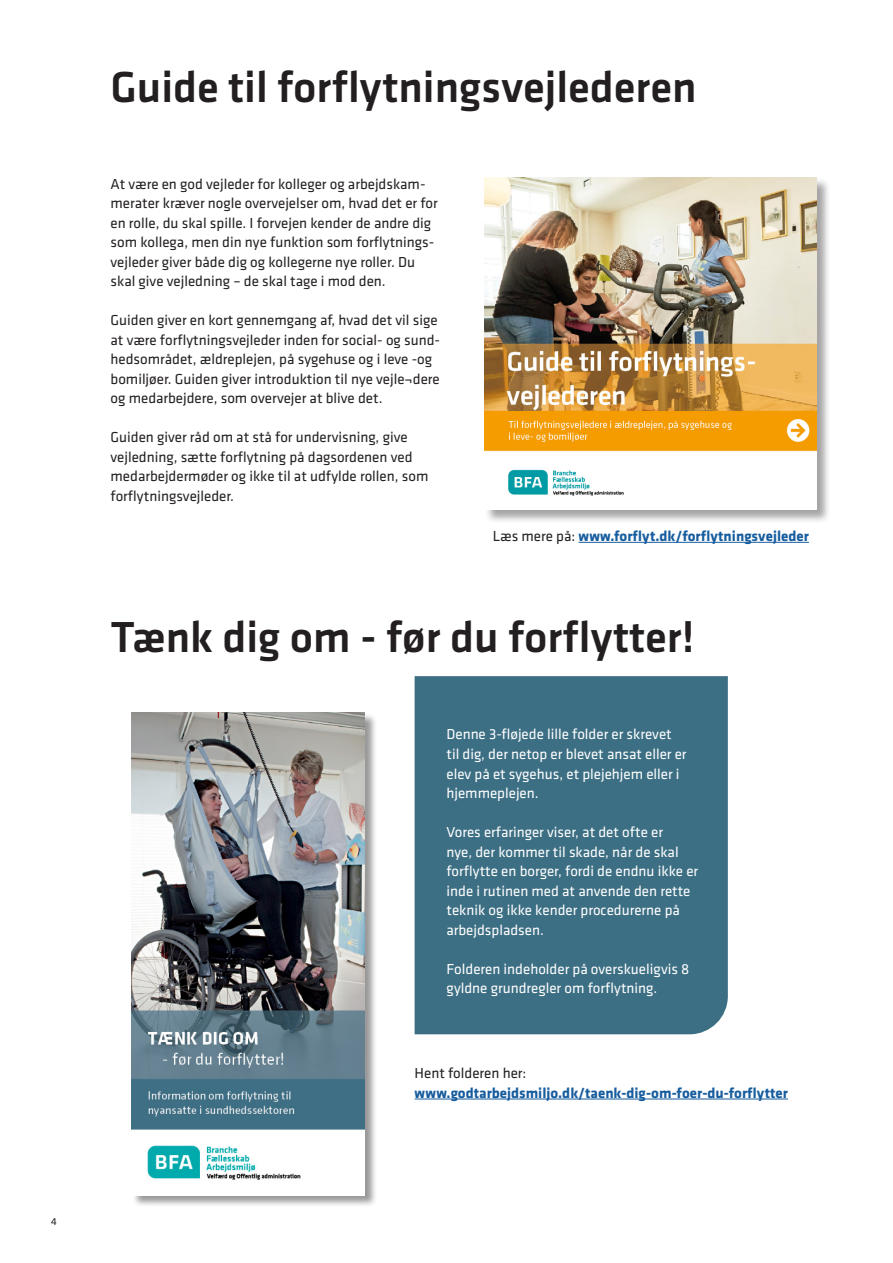
<style>
.page{position:relative;width:893px;height:1263px;background:#fff}
.page>*{position:absolute;margin:0;border:0;box-sizing:border-box;transform-origin:0 0}
.OS_36{font:500 45px "Klavika";color:#231f20}
.Brødtekst{font:15px/19.5px "Klavika";color:#231f20}
.Brødtekst-2{font:15px/19.5px "Klavika";color:#fff}
.Brødtekst-3{font:700 15px "Klavika";color:#175d9e}
.t1{font:10.5px "Klavika";color:#231f20}
.s1{font-weight:400;color:#231f20}
</style>
<div class="page">
<div style="left:415px;top:676px;width:313px;height:358px;background:#3d6f84"></div>
<div style="left:132px;top:713px;width:245px;height:494px;background:#231f20;opacity:.46"></div>
<img style="left:132px;top:713px;width:232px;height:482px">
<div style="left:485px;top:178px;width:346px;height:346px;background:#231f20;opacity:.41"></div>
<img style="left:485px;top:178px;width:332px;height:332px">
<hr style="left:415px;top:1098px;width:373px;height:1px;background:#175d9e">
<hr style="left:578px;top:542px;width:231px;height:1px;background:#175d9e">
<p class="t1" style="left:51px;top:1215px;width:7px">4</p>
<p class="OS_36" style="left:111px;top:56px;width:588px">Guide til forflytningsvejlederen</p>
<p class="Brødtekst" style="left:111px;top:174px;width:329px">At være en god vejleder for kolleger og arbejdskam&shy;merater kræver nogle overvejelser om, hvad det er for en rolle, du skal spille. I forvejen kender de andre dig som kollega, men din nye funktion som forflytnings&shy;vejleder giver både dig og kollegerne nye roller. Du skal give vejledning – de skal tage i mod den.</p>
<p class="Brødtekst" style="left:111px;top:310px;width:331px">Guiden giver en kort gennemgang af, hvad det vil sige at være forflytningsvejleder inden for social- og sund&shy;hedsområdet, ældreplejen, på sygehuse og i leve -og bomiljøer. Guiden giver introduktion til nye vejle¬dere og medarbejdere, som overvejer at blive det.</p>
<p class="Brødtekst" style="left:111px;top:427px;width:319px">Guiden giver råd om at stå for undervisning, give vejledning, sætte forflytning på dagsordenen ved medarbejdermøder og ikke til at udfylde rollen, som forflytningsvejleder.</p>
<p class="Brødtekst-3" style="left:493px;top:525px;width:318px"><span class="s1">Læs mere på:</span> www.forflyt.dk/forflytningsvejleder</p>
<p class="OS_36" style="left:111px;top:607px;width:585px">Tænk dig om - før du forflytter!</p>
<p class="Brødtekst-2" style="left:446px;top:724px;width:242px">Denne 3-fløjede lille folder er skrevet til dig, der netop er blevet ansat eller er elev på et sygehus, et plejehjem eller i hjemmeplejen.</p>
<p class="Brødtekst-2" style="left:446px;top:822px;width:253px">Vores erfaringer viser, at det ofte er<br>nye, der kommer til skade, når de skal forflytte en borger, fordi de endnu ikke er inde i rutinen med at anvende den rette teknik og ikke kender procedurerne på arbejdspladsen.</p>
<p class="Brødtekst-2" style="left:446px;top:958px;width:244px">Folderen indeholder på overskueligvis 8 gyldne grundregler om forflytning.</p>
<p class="Brødtekst" style="left:415px;top:1063px;width:113px">Hent folderen her:</p>
<p class="Brødtekst-3" style="left:415px;top:1082px;width:375px">www.godtarbejdsmiljo.dk/taenk-dig-om-foer-du-forflytter</p>
</div>
